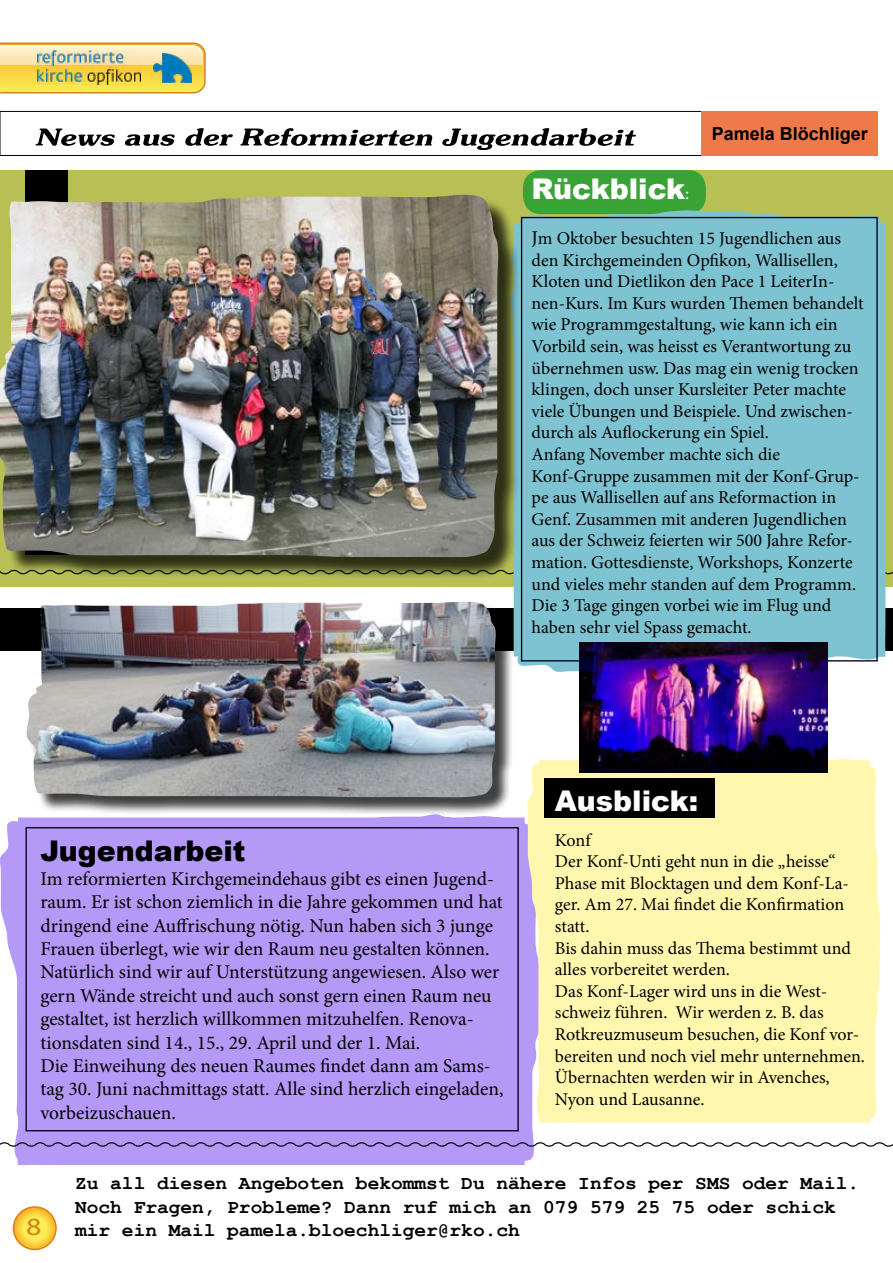
<style>
.page{position:relative;width:893px;height:1263px;background:#fff}
.page>*{position:absolute;margin:0;border:0;box-sizing:border-box;transform-origin:0 0}
.t1{font:900 28.5px "Arial";color:#fff}
.t2{font:900 28.5px "Arial";color:#000}
.t3{font:27px "Myriad Pro";color:#d88219;scale:1.11 1}
.t4{font:19.5px/23.4px "Minion Pro";color:#000}
.t5{font:700 19.5px/23.4px "Courier New";color:#000}
.t6{font:18px/21.6px "Minion Pro";color:#000}
.t7{font:700 18px "Arial";color:#000}
.s1{font-family:"Minion Pro";font-weight:400;font-size:18px}
.s2{font-size:19.5px}
</style>
<div class="page">
<svg style="left:0;top:43px;width:206px;height:51px;background:#f4cf4b"></svg>
<img style="left:0;top:56px;width:203px;height:8px">
<img style="left:0;top:45px;width:203px;height:11px">
<svg style="left:14px;top:1207px;width:42px;height:42px"></svg>
<div style="left:13px;top:1206px;width:44px;height:44px;border:2px solid #d88219;border-radius:50%"></div>
<img style="left:38px;top:51px;width:103px;height:34px">
<div style="left:0;top:608px;width:893px;height:43px;background:#000"></div>
<div style="left:0;top:170px;width:893px;height:417px;background:#b8c055"></div>
<svg style="left:36px;top:128px;width:600px;height:22px"></svg>
<div style="left:0;top:111px;width:702px;height:45px;border:1px solid #000"></div>
<div style="left:702px;top:111px;width:176px;height:44px;background:#ef7949"></div>
<div style="left:0;top:816px;width:534px;height:349px;background:#b599f7"></div>
<div style="left:527px;top:757px;width:354px;height:366px;background:#fff7ae"></div>
<div style="left:523px;top:170px;width:183px;height:44px;background:#3aa336;border-radius:18px"></div>
<div style="left:544px;top:778px;width:170px;height:39px;background:#000"></div>
<div style="left:29px;top:603px;width:486px;height:213px;background:#000;opacity:.75"></div>
<img style="left:26px;top:602px;width:471px;height:196px">
<div style="left:26px;top:170px;width:42px;height:384px;background:#000"></div>
<svg style="left:0;top:1140px;width:893px;height:8px"></svg>
<div style="left:510px;top:208px;width:375px;height:464px;background:#7ec3d1"></div>
<img style="left:580px;top:643px;width:247px;height:129px">
<div style="left:2px;top:198px;width:519px;height:381px;background:#000;opacity:.75"></div>
<img style="left:0;top:195px;width:499px;height:362px">
<img style="left:154px;top:53px;width:38px;height:30px">
<div style="left:26px;top:827px;width:493px;height:304px;border:1px solid #010020"></div>
<p class="t7" style="left:712px;top:121px;width:158px">Pamela Blöchliger</p>
<h1 class="t1" style="left:531px;top:168px;width:159px">Rückblick<span class="s1">:</span></h1>
<p class="t6" style="left:531px;top:228px;width:334px"><span class="s2">J</span>m Oktober besuchten 15 Jugendlichen aus den Kirchgemeinden Opfikon, Wallisellen, Kloten und Dietlikon den Pace 1 LeiterIn&shy;nen-Kurs. Im Kurs wurden Themen behandelt wie Programmgestaltung, wie kann ich ein Vorbild sein, was heisst es Verantwortung zu übernehmen usw. Das mag ein wenig trocken klingen, doch unser Kursleiter Peter machte viele Übungen und Beispiele. Und zwischen&shy;durch als Auflockerung ein Spiel.<br>Anfang November machte sich die Konf-Gruppe zusammen mit der Konf-Grup&shy;pe aus Wallisellen auf ans Reformaction in Genf. Zusammen mit anderen Jugendlichen aus der Schweiz feierten wir 500 Jahre Refor&shy;mation. Gottesdienste, Workshops, Konzerte und vieles mehr standen auf dem Programm.<br>Die 3 Tage gingen vorbei wie im Flug und haben sehr viel Spass gemacht.</p>
<h1 class="t2" style="left:40px;top:830px;width:207px">Jugendarbeit</h1>
<p class="t4" style="left:40px;top:867px;width:465px">Im reformierten Kirchgemeindehaus gibt es einen Jugend&shy;raum. Er ist schon ziemlich in die Jahre gekommen und hat dringend eine Auffrischung nötig. Nun haben sich 3 junge Frauen überlegt, wie wir den Raum neu gestalten können.<br>Natürlich sind wir auf Unterstützung angewiesen. Also wer gern Wände streicht und auch sonst gern einen Raum neu gestaltet, ist herzlich willkommen mitzuhelfen. Renova&shy;tionsdaten sind 14., 15., 29. April und der 1. Mai.<br>Die Einweihung des neuen Raumes findet dann am Sams&shy;tag 30. Juni nachmittags statt. Alle sind herzlich eingeladen, vorbeizuschauen.</p>
<h1 class="t1" style="left:555px;top:780px;width:145px">Ausblick:</h1>
<p class="t6" style="left:555px;top:829px;width:312px">Konf<br>Der Konf-Unti geht nun in die „heisse“<br>Phase mit Blocktagen und dem Konf-La&shy;ger. Am 27. Mai findet die Konfirmation statt.<br>Bis dahin muss das Thema bestimmt und alles vorbereitet werden.<br>Das Konf-Lager wird uns in die West&shy;schweiz führen. Wir werden z. B. das<br>Rotkreuzmuseum besuchen, die Konf vor&shy;bereiten und noch viel mehr unternehmen.<br>Übernachten werden wir in Avenches,<br>Nyon und Lausanne.</p>
<h2 class="t3" style="left:26px;top:1210px;width:15px">8</h2>
<p class="t5" style="left:75px;top:1171px;width:785px">Zu all diesen Angeboten bekommst Du nähere Infos per SMS oder Mail.<br>Noch Fragen, Probleme? Dann ruf mich an 079 579 25 75 oder schick mir ein Mail pamela.bloechliger@rko.ch</p>
</div>
